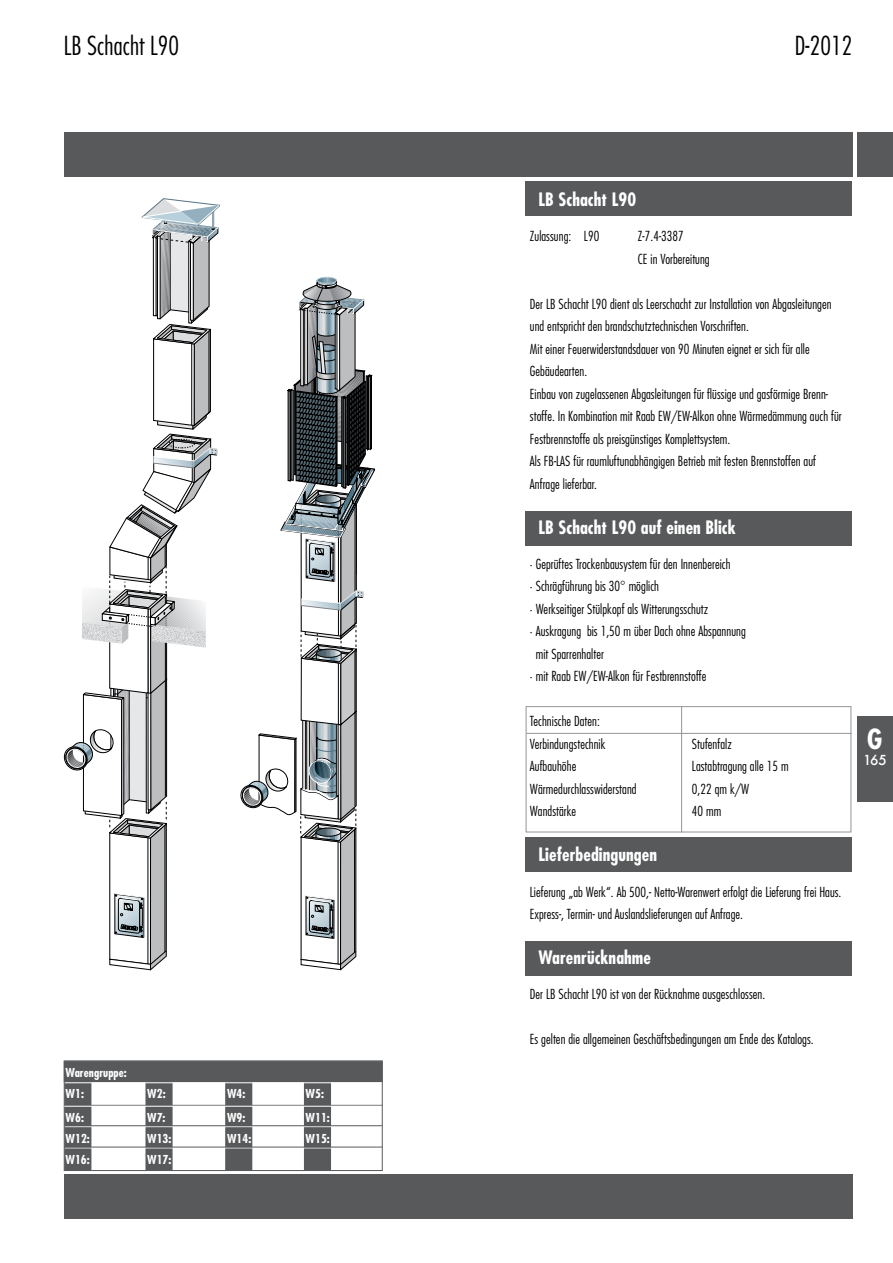
<style>
.page{position:relative;width:893px;height:1263px;background:#fff}
.page>*{position:absolute;margin:0;border:0;box-sizing:border-box;transform-origin:0 0}
.t1{font:700 condensed 27px "Futura";color:#fff}
.t2{font:300 condensed 25.5px "Futura";letter-spacing:.005em;color:#000}
.t3{font:700 condensed 18px "Futura";letter-spacing:.005em;color:#fff}
.t4{font:300 condensed 13.5px/22.5px "Futura";letter-spacing:.005em;color:#000}
.t5{font:500 13.5px "Futura";color:#fff}
.t6{font:700 condensed 12px/21px "Futura";letter-spacing:.005em;color:#fff}
</style>
<div class="page">
<div style="left:64px;top:132px;width:789px;height:45px;background:#58595b"></div>
<div style="left:64px;top:1174px;width:789px;height:44px;background:#58595b"></div>
<div style="left:857px;top:132px;width:36px;height:45px;background:#58595b"></div>
<div style="left:857px;top:717px;width:36px;height:85px;background:#58595b"></div>
<div style="left:64px;top:1060px;width:319px;height:111px;background:#fff;border:1px solid #58595b"></div>
<div style="left:64px;top:1061px;width:319px;height:21px;background:#58595b"></div>
<div style="left:64px;top:1080px;width:27px;height:90px;background:#58595b;border:2px solid #58595b"></div>
<div style="left:145px;top:1080px;width:28px;height:90px;background:#58595b;border:2px solid #58595b"></div>
<div style="left:225px;top:1080px;width:27px;height:90px;background:#58595b;border:2px solid #58595b"></div>
<div style="left:304px;top:1080px;width:27px;height:91px;background:#58595b"></div>
<hr style="left:65px;top:1126px;width:317px;height:1px;background:#fff">
<hr style="left:65px;top:1147px;width:317px;height:1px;background:#fff">
<hr style="left:65px;top:1082px;width:317px;height:1px;background:#fff">
<hr style="left:64px;top:1105px;width:318px;height:1px;background:#58595b">
<hr style="left:64px;top:1125px;width:318px;height:1px;background:#58595b">
<hr style="left:64px;top:1146px;width:318px;height:1px;background:#58595b">
<hr style="left:64px;top:1106px;width:317px;height:1px;background:#fff">
<div style="left:526px;top:181px;width:326px;height:34px;background:#58595b"></div>
<div style="left:526px;top:511px;width:326px;height:34px;background:#58595b"></div>
<div style="left:526px;top:837px;width:326px;height:35px;background:#58595b"></div>
<div style="left:526px;top:941px;width:326px;height:34px;background:#58595b"></div>
<div style="left:526px;top:706px;width:325px;height:126px;border:1px solid #939598"></div>
<hr style="left:526px;top:733px;width:326px;height:1px;background:#939598">
<hr style="left:681px;top:707px;width:1px;height:125px;background:#939598">
<svg style="left:63px;top:198px;width:157px;height:772px"></svg>
<svg style="left:240px;top:277px;width:135px;height:693px"></svg>
<h2 class="t2" style="left:64px;top:30px;width:117px">LB Schacht L90</h2>
<h2 class="t2" style="left:795px;top:30px;width:59px">D-2012</h2>
<p class="t6" style="left:65px;top:1062px;width:63px">Warengruppe:<br>W1:</p>
<p class="t6" style="left:147px;top:1083px;width:20px">W2:</p>
<p class="t6" style="left:227px;top:1083px;width:20px">W4:</p>
<p class="t6" style="left:305px;top:1083px;width:20px">W5:</p>
<p class="t6" style="left:65px;top:1107px;width:20px">W6:</p>
<p class="t6" style="left:147px;top:1107px;width:20px">W7:</p>
<p class="t6" style="left:227px;top:1107px;width:20px">W9:</p>
<p class="t6" style="left:305px;top:1107px;width:26px">W11:</p>
<p class="t6" style="left:65px;top:1128px;width:26px">W12:</p>
<p class="t6" style="left:147px;top:1128px;width:26px">W13:</p>
<p class="t6" style="left:227px;top:1128px;width:26px">W14:</p>
<p class="t6" style="left:305px;top:1128px;width:26px">W15:</p>
<p class="t6" style="left:65px;top:1149px;width:26px">W16:</p>
<p class="t6" style="left:147px;top:1149px;width:26px">W17:</p>
<h3 class="t3" style="left:538px;top:188px;width:99px">LB Schacht L90</h3>
<p class="t4" style="left:530px;top:225px;width:71px">Zulassung: L90</p>
<p class="t4" style="left:638px;top:225px;width:73px">Z-7.4-3387<br>CE in Vorbereitung</p>
<p class="t4" style="left:530px;top:292px;width:313px">Der LB Schacht L90 dient als Leerschacht zur Installation von Abgasleitungen und entspricht den brandschutztechnischen Vorschriften.<br>Mit einer Feuerwiderstandsdauer von 90 Minuten eignet er sich für alle Gebäudearten.<br>Einbau von zugelassenen Abgasleitungen für flüssige und gasförmige Brenn&shy;stoffe. In Kombination mit Raab EW/EW-Alkon ohne Wärmedämmung auch für Festbrennstoffe als preisgünstiges Komplettsystem.<br>Als FB-LAS für raumluftunabhängigen Betrieb mit festen Brennstoffen auf Anfrage lieferbar.</p>
<h3 class="t3" style="left:538px;top:515px;width:199px">LB Schacht L90 auf einen Blick</h3>
<p class="t4" style="left:530px;top:552px;width:202px">· Geprüftes Trockenbausystem für den Innenbereich</p>
<p class="t4" style="left:530px;top:575px;width:131px">· Schrägführung bis 30° möglich</p>
<p class="t4" style="left:530px;top:597px;width:180px">· Werkseitiger Stülpkopf als Witterungsschutz</p>
<p class="t4" style="left:530px;top:620px;width:217px">· Auskragung bis 1,50 m über Dach ohne Abspannung</p>
<p class="t4" style="left:536px;top:642px;width:70px">mit Sparrenhalter</p>
<p class="t4" style="left:530px;top:665px;width:178px">· mit Raab EW/EW-Alkon für Festbrennstoffe</p>
<p class="t4" style="left:530px;top:710px;width:77px">Technische Daten:<br>Verbindungstechnik</p>
<p class="t4" style="left:692px;top:732px;width:41px">Stufenfalz</p>
<p class="t4" style="left:530px;top:755px;width:48px">Aufbauhöhe</p>
<p class="t4" style="left:692px;top:755px;width:98px">Lastabtragung alle 15 m</p>
<p class="t4" style="left:530px;top:777px;width:108px">Wärmedurchlasswiderstand</p>
<p class="t4" style="left:692px;top:777px;width:59px">0,22 qm k/W</p>
<p class="t4" style="left:530px;top:800px;width:48px">Wandstärke</p>
<p class="t4" style="left:692px;top:800px;width:31px">40 mm</p>
<h3 class="t3" style="left:538px;top:843px;width:120px">Lieferbedingungen</h3>
<p class="t4" style="left:530px;top:880px;width:313px">Lieferung „ab Werk“. Ab 500,- Netto-Warenwert erfolgt die Lieferung frei Haus.<br>Express-, Termin- und Auslandslieferungen auf Anfrage.</p>
<h3 class="t3" style="left:538px;top:946px;width:114px">Warenrücknahme</h3>
<p class="t4" style="left:530px;top:983px;width:237px">Der LB Schacht L90 ist von der Rücknahme ausgeschlossen.</p>
<p class="t4" style="left:530px;top:1028px;width:285px">Es gelten die allgemeinen Geschäftsbedingungen am Ende des Katalogs.</p>
<h1 class="t1" style="left:867px;top:721px;width:17px">G</h1>
<p class="t5" style="left:863px;top:751px;width:25px">165</p>
</div>
